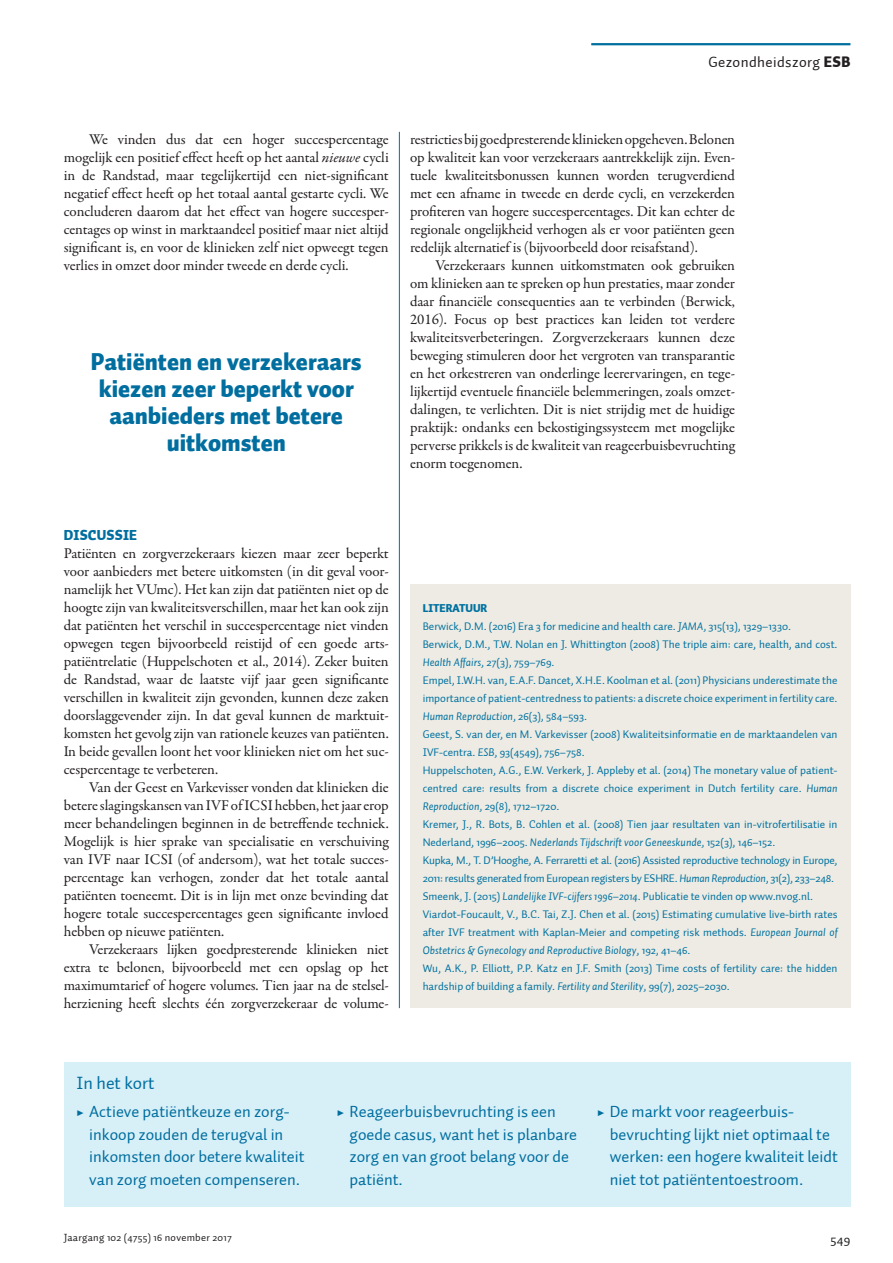
<style>
.page{position:relative;width:893px;height:1263px;background:#fff}
.page>*{position:absolute;margin:0;border:0;box-sizing:border-box;transform-origin:0 0}
.STRE_Streamer{font:900 24px/27px "Auto 1";color:#006e9f;text-align:center}
.KDK1_FiguurKop{font:18px "Auto 1";color:#006e9f}
.t1{font:16.5px/22.5px "Auto 1";color:#006e9f}
.PLAT_VervolgAlinea{font:15px/18px "Garamond Premr Pro";letter-spacing:-.01em;color:#231f20;text-align:justify}
.PLAT_EersteAlinea{font:15px/18px "Garamond Premr Pro";letter-spacing:-.005em;color:#231f20;text-align:justify}
.t2{font:15px "Auto 1";letter-spacing:.025em;color:#231f20}
.PTK1_Tussenkop{font:900 14.25px "Auto 1";letter-spacing:.01em;color:#006e9f}
.t3{font:13.5px "Auto 1";color:#231f20}
.KDPT_LiteratuurTekst{font:11.25px/18px "Auto 1";color:#0071a0}
.KDPT_LiteratuurTekst-2{font:11.25px/18px "Auto 1";letter-spacing:-.02em;color:#0071a0}
.KDK1_LiteratuurKop{font:900 11.25px "Auto 1";color:#0071a0}
.t4{font:10.5px "Auto 1";letter-spacing:.025em;color:#231f20}
.s1{font-weight:900}
.s2{font-style:italic}
.s3{font-family:"Garamond Premr Pro";font-weight:700}
</style>
<div class="page">
<hr style="left:591px;top:43px;width:259px;height:2px;background:#006e9f">
<div style="left:410px;top:585px;width:440px;height:423px;background:#edebe3"></div>
<div style="left:64px;top:1062px;width:786px;height:144px;background:#d7eff7"></div>
<hr style="left:399px;top:132px;width:1px;height:876px;background:#006e9f">
<p class="t2" style="left:708px;top:53px;width:144px">Gezondheidszorg <span class="s1">ESB</span></p>
<p class="PLAT_VervolgAlinea" style="left:64px;top:131px;width:326px;text-indent:26px">We vinden dus dat een hoger succespercentage mogelijk een positief effect heeft op het aantal <span class="s2">nieuwe</span> cycli in de Randstad, maar tegelijkertijd een niet-significant negatief effect heeft op het totaal aantal gestarte cycli. We concluderen daarom dat het effect van hogere succesper&shy;centages op winst in marktaandeel positief maar niet altijd significant is, en voor de klinieken zelf niet opweegt tegen verlies in omzet door minder tweede en derde cycli.</p>
<p class="STRE_Streamer" style="left:91px;top:349px;width:272px">Patiënten en verzekeraars kiezen zeer beperkt voor aanbieders met betere uitkomsten</p>
<p class="PLAT_VervolgAlinea" style="left:410px;top:131px;width:326px">restricties bij goedpresterende klinieken opgeheven. Belonen op kwaliteit kan voor verzekeraars aantrekkelijk zijn. Even&shy;tuele kwaliteitsbonussen kunnen worden terugverdiend met een afname in tweede en derde cycli, en verzekerden profiteren van hogere succespercentages. Dit kan echter de regionale ongelijkheid verhogen als er voor patiënten geen redelijk alternatief is (bijvoorbeeld door reisafstand).</p>
<p class="PLAT_VervolgAlinea" style="left:410px;top:257px;width:327px;text-indent:26px">Verzekeraars kunnen uitkomstmaten ook gebruiken om klinieken aan te spreken op hun prestaties, maar zonder daar financiële consequenties aan te verbinden (Berwick, 2016). Focus op best practices kan leiden tot verdere kwaliteitsverbeteringen. Zorgverzekeraars kunnen deze beweging stimuleren door het vergroten van transparantie en het orkestreren van onderlinge leerervaringen, en tege&shy;lijkertijd eventuele financiële belemmeringen, zoals omzet&shy;dalingen, te verlichten. Dit is niet strijdig met de huidige praktijk: ondanks een bekostigingssysteem met mogelijke perverse prikkels is de kwaliteit van reageerbuisbevruchting enorm toegenomen.</p>
<p class="PTK1_Tussenkop" style="left:64px;top:526px;width:75px">DISCUSSIE</p>
<p class="PLAT_EersteAlinea" style="left:64px;top:545px;width:327px">Patiënten en zorgverzekeraars kiezen maar zeer beperkt voor aanbieders met betere uitkomsten (in dit geval voor&shy;namelijk het VUmc). Het kan zijn dat patiënten niet op de hoogte zijn van kwaliteitsverschillen, maar het kan ook zijn dat patiënten het verschil in succespercentage niet vinden opwegen tegen bijvoorbeeld reistijd of een goede arts&shy;patiëntrelatie (Huppelschoten et al., 2014). Zeker buiten de Randstad, waar de laatste vijf jaar geen significante verschillen in kwaliteit zijn gevonden, kunnen deze zaken doorslaggevender zijn. In dat geval kunnen de marktuit&shy;komsten het gevolg zijn van rationele keuzes van patiënten.<br>In beide gevallen loont het voor klinieken niet om het suc&shy;cespercentage te verbeteren.</p>
<p class="PLAT_VervolgAlinea" style="left:64px;top:779px;width:327px;text-indent:26px">Van der Geest en Varkevisser vonden dat klinieken die betere slagingskansen van IVF of ICSI hebben, het jaar erop meer behandelingen beginnen in de betreffende techniek.<br>Mogelijk is hier sprake van specialisatie en verschuiving van IVF naar ICSI (of andersom), wat het totale succes&shy;percentage kan verhogen, zonder dat het totale aantal patiënten toeneemt. Dit is in lijn met onze bevinding dat hogere totale succespercentages geen significante invloed hebben op nieuwe patiënten.</p>
<p class="PLAT_VervolgAlinea" style="left:64px;top:941px;width:326px;text-indent:26px">Verzekeraars lijken goedpresterende klinieken niet extra te belonen, bijvoorbeeld met een opslag op het maximumtarief of hogere volumes. Tien jaar na de stelsel&shy;herziening heeft slechts één zorgverzekeraar de volume-</p>
<p class="KDK1_LiteratuurKop" style="left:423px;top:600px;width:66px">LITERATUUR</p>
<p class="KDPT_LiteratuurTekst" style="left:423px;top:617px;width:370px">Berwick, D.M. (2016) Era 3 for medicine and health care. <span class="s2">JAMA</span>, 315(13), 1329–1330.</p>
<p class="KDPT_LiteratuurTekst" style="left:423px;top:635px;width:416px">Berwick, D.M., T.W. Nolan en J. Whittington (2008) The triple aim: care, health, and cost.<br><span class="s2">Health Affairs</span>, 27(3), 759–769.</p>
<p class="KDPT_LiteratuurTekst" style="left:423px;top:671px;width:416px;text-align:justify">Empel, I.W.H. van, E.A.F. Dancet, X.H.E. Koolman et al. (2011) Physicians underestimate the importance of patient-centredness to patients: a discrete choice experiment in fertility care.<br><span class="s2">Human Reproduction</span>, 26(3), 584–593.</p>
<p class="KDPT_LiteratuurTekst" style="left:423px;top:725px;width:416px">Geest, S. van der, en M. Varkevisser (2008) Kwaliteitsinformatie en de marktaandelen van<br>IVF-centra. <span class="s2">ESB</span>, 93(4549), 756–758.</p>
<p class="KDPT_LiteratuurTekst" style="left:423px;top:761px;width:416px;text-align:justify">Huppelschoten, A.G., E.W. Verkerk, J. Appleby et al. (2014) The monetary value of patient&shy;centred care: results from a discrete choice experiment in Dutch fertility care. <span class="s2">Human Reproduction</span>, 29(8), 1712–1720.</p>
<p class="KDPT_LiteratuurTekst" style="left:423px;top:815px;width:416px">Kremer, J., R. Bots, B. Cohlen et al. (2008) Tien jaar resultaten van in-vitrofertilisatie in<br>Nederland, 1996–2005. <span class="s2">Nederlands Tijdschrift voor Geneeskunde</span>, 152(3), 146–152.</p>
<p class="KDPT_LiteratuurTekst-2" style="left:423px;top:851px;width:416px">Kupka, M., T. D’Hooghe, A. Ferraretti et al. (2016) Assisted reproductive technology in Europe,<br>2011: results generated from European registers by ESHRE. <span class="s2">Human Reproduction</span>, 31(2), 233–248.</p>
<p class="KDPT_LiteratuurTekst" style="left:423px;top:887px;width:392px">Smeenk, J. (2015) <span class="s2">Landelijke IVF-cijfers 1996–2014</span>. Publicatie te vinden op www.nvog.nl.</p>
<p class="KDPT_LiteratuurTekst" style="left:423px;top:905px;width:416px;text-align:justify">Viardot-Foucault, V., B.C. Tai, Z.J. Chen et al. (2015) Estimating cumulative live-birth rates after IVF treatment with Kaplan-Meier and competing risk methods. <span class="s2">European Journal of Obstetrics &amp; Gynecology and Reproductive Biology</span>, 192, 41–46.</p>
<p class="KDPT_LiteratuurTekst" style="left:423px;top:959px;width:416px">Wu, A.K., P. Elliott, P.P. Katz en J.F. Smith (2013) Time costs of fertility care: the hidden hardship of building a family. <span class="s2">Fertility and Sterility</span>, 99(7), 2025–2030.</p>
<p class="KDK1_FiguurKop" style="left:77px;top:1071px;width:80px">In het kort</p>
<p class="t1" style="left:89px;top:1101px;width:217px;text-indent:-13px"><span class="s3">▶</span> Actieve patiëntkeuze en zorg&shy;inkoop zouden de terugval in inkomsten door betere kwaliteit van zorg moeten compenseren.</p>
<p class="t1" style="left:350px;top:1101px;width:229px;text-indent:-13px"><span class="s3">▶</span> Reageerbuisbevruchting is een goede casus, want het is planbare zorg en van groot belang voor de patiënt.</p>
<p class="t1" style="left:610px;top:1101px;width:229px;text-indent:-13px"><span class="s3">▶</span> De markt voor reageerbuis&shy;bevruchting lijkt niet optimaal te werken: een hogere kwaliteit leidt niet tot patiëntentoestroom.</p>
<p class="t4" style="left:64px;top:1231px;width:169px">Jaargang 102 (4755) 16 november 2017</p>
<p class="t3" style="left:830px;top:1231px;width:22px">549</p>
</div>
